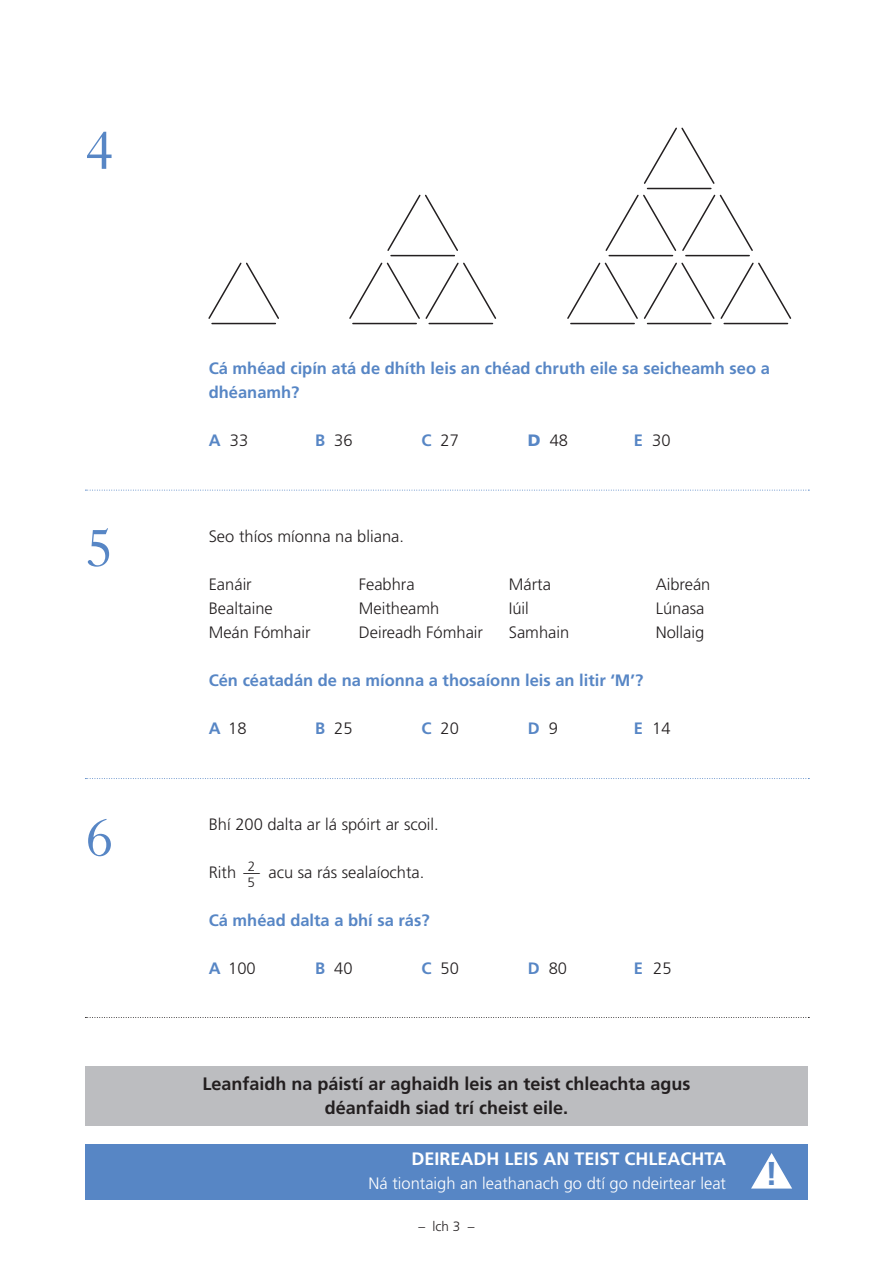
<style>
.page{position:relative;width:893px;height:1263px;background:#fff}
.page>*{position:absolute;margin:0;border:0;box-sizing:border-box;transform-origin:0 0}
.t1{font:54px "Caslon 540 BT";color:#5786c5}
.t2{font:700 33px "Frutiger";color:#5786c5}
.Grey_tint_text{font:700 18px "Frutiger";color:#231f20}
.End_of_Fam_Test{font:700 18px "Frutiger";color:#fff}
.t3{font:300 16.5px "Frutiger";color:#231f20}
.t4{font:700 16.5px/24px "Frutiger";color:#5786c5}
.t5{font:300 16.5px "Frutiger";color:#fff}
.t6{font:300 13.5px/16.5px "Frutiger";color:#231f20}
.s1{font-weight:700;color:#5786c5}
.s2{font-weight:900;color:#5786c5}
.s3{font-weight:300;color:#231f20}
</style>
<div class="page">
<svg style="left:85px;top:490px;width:724px;height:1px"></svg>
<svg style="left:85px;top:778px;width:724px;height:1px"></svg>
<svg style="left:85px;top:1017px;width:724px;height:1px"></svg>
<div style="left:85px;top:1144px;width:723px;height:55px;background:#5786c5"></div>
<hr style="left:212px;top:323px;width:63px;height:1px;background:#231f20">
<svg style="left:208px;top:262px;width:71px;height:57px"></svg>
<hr style="left:353px;top:323px;width:63px;height:1px;background:#231f20">
<hr style="left:429px;top:323px;width:63px;height:1px;background:#231f20">
<svg style="left:349px;top:262px;width:148px;height:57px"></svg>
<hr style="left:391px;top:255px;width:63px;height:1px;background:#231f20">
<svg style="left:387px;top:194px;width:71px;height:57px"></svg>
<hr style="left:571px;top:323px;width:63px;height:1px;background:#231f20">
<hr style="left:647px;top:323px;width:64px;height:1px;background:#231f20">
<hr style="left:647px;top:188px;width:64px;height:1px;background:#231f20">
<svg style="left:644px;top:128px;width:71px;height:56px"></svg>
<hr style="left:609px;top:255px;width:63px;height:1px;background:#231f20">
<hr style="left:724px;top:323px;width:63px;height:1px;background:#231f20">
<svg style="left:567px;top:262px;width:224px;height:57px"></svg>
<hr style="left:686px;top:255px;width:63px;height:1px;background:#231f20">
<svg style="left:605px;top:194px;width:148px;height:57px"></svg>
<svg style="left:751px;top:1153px;width:41px;height:35px"></svg>
<div style="left:85px;top:1066px;width:723px;height:60px;background:#bcbdc0"></div>
<p class="t1" style="left:85px;top:117px;width:29px">4</p>
<p class="t1" style="left:85px;top:514px;width:29px">5</p>
<p class="t1" style="left:85px;top:804px;width:29px">6</p>
<p class="t4" style="left:209px;top:356px;width:563px">Cá mhéad cipín atá de dhíth leis an chéad chruth eile sa seicheamh seo a dhéanamh?</p>
<p class="t3" style="left:209px;top:431px;width:41px"><span class="s1">A</span> 33</p>
<p class="t3" style="left:315px;top:431px;width:39px"><span class="s1">B</span> 36</p>
<p class="t3" style="left:421px;top:431px;width:39px"><span class="s1">C</span> 27</p>
<p class="t3" style="left:528px;top:431px;width:42px"><span class="s2">D</span> 48</p>
<p class="t3" style="left:634px;top:431px;width:38px"><span class="s1">E</span> 30</p>
<p class="t3" style="left:209px;top:527px;width:197px">Seo thíos míonna na bliana.</p>
<p class="t3" style="left:209px;top:575px;width:45px">Eanáir</p>
<p class="t3" style="left:359px;top:575px;width:57px">Feabhra</p>
<p class="t3" style="left:509px;top:575px;width:44px">Márta</p>
<p class="t3" style="left:656px;top:575px;width:56px">Aibreán</p>
<p class="t3" style="left:209px;top:599px;width:66px">Bealtaine</p>
<p class="t3" style="left:359px;top:599px;width:82px">Meitheamh</p>
<p class="t3" style="left:509px;top:599px;width:22px">Iúil</p>
<p class="t3" style="left:656px;top:599px;width:50px">Lúnasa</p>
<p class="t3" style="left:209px;top:623px;width:103px">Meán Fómhair</p>
<p class="t3" style="left:359px;top:623px;width:126px">Deireadh Fómhair</p>
<p class="t3" style="left:509px;top:623px;width:62px">Samhain</p>
<p class="t3" style="left:656px;top:623px;width:50px">Nollaig</p>
<p class="t4" style="left:209px;top:668px;width:436px">Cén céatadán de na míonna a thosaíonn leis an litir ‘M’?</p>
<p class="t3" style="left:209px;top:719px;width:39px"><span class="s1">A</span> 18</p>
<p class="t3" style="left:315px;top:719px;width:39px"><span class="s1">B</span> 25</p>
<p class="t3" style="left:421px;top:719px;width:39px"><span class="s1">C</span> 20</p>
<p class="t4" style="left:528px;top:716px;width:32px">D <span class="s3">9</span></p>
<p class="t3" style="left:634px;top:719px;width:38px"><span class="s1">E</span> 14</p>
<p class="t3" style="left:209px;top:815px;width:232px">Bhí 200 dalta ar lá spóirt ar scoil.</p>
<p class="t3" style="left:209px;top:863px;width:53px">Rith —</p>
<p class="t6" style="left:247px;top:858px;width:10px">2<br>5</p>
<p class="t3" style="left:268px;top:863px;width:157px">acu sa rás sealaíochta.</p>
<p class="t4" style="left:209px;top:908px;width:222px">Cá mhéad dalta a bhí sa rás?</p>
<p class="t3" style="left:209px;top:959px;width:48px"><span class="s1">A</span> 100</p>
<p class="t3" style="left:315px;top:959px;width:39px"><span class="s1">B</span> 40</p>
<p class="t3" style="left:421px;top:959px;width:39px"><span class="s1">C</span> 50</p>
<p class="t3" style="left:528px;top:959px;width:41px"><span class="s1">D</span> 80</p>
<p class="t3" style="left:634px;top:959px;width:39px"><span class="s1">E</span> 25</p>
<p class="Grey_tint_text" style="left:202px;top:1073px;width:490px">Leanfaidh na páistí ar aghaidh leis an teist chleachta agus</p>
<p class="Grey_tint_text" style="left:325px;top:1097px;width:245px">déanfaidh siad trí cheist eile.</p>
<p class="End_of_Fam_Test" style="left:411px;top:1148px;width:316px">DEIREADH LEIS AN TEIST CHLEACHTA</p>
<p class="t5" style="left:368px;top:1174px;width:359px">Ná tiontaigh an leathanach go dtí go ndeirtear leat</p>
<p class="t6" style="left:418px;top:1218px;width:58px">– lch 3 –</p>
<p class="t2" style="left:765px;top:1154px;width:14px">!</p>
</div>
